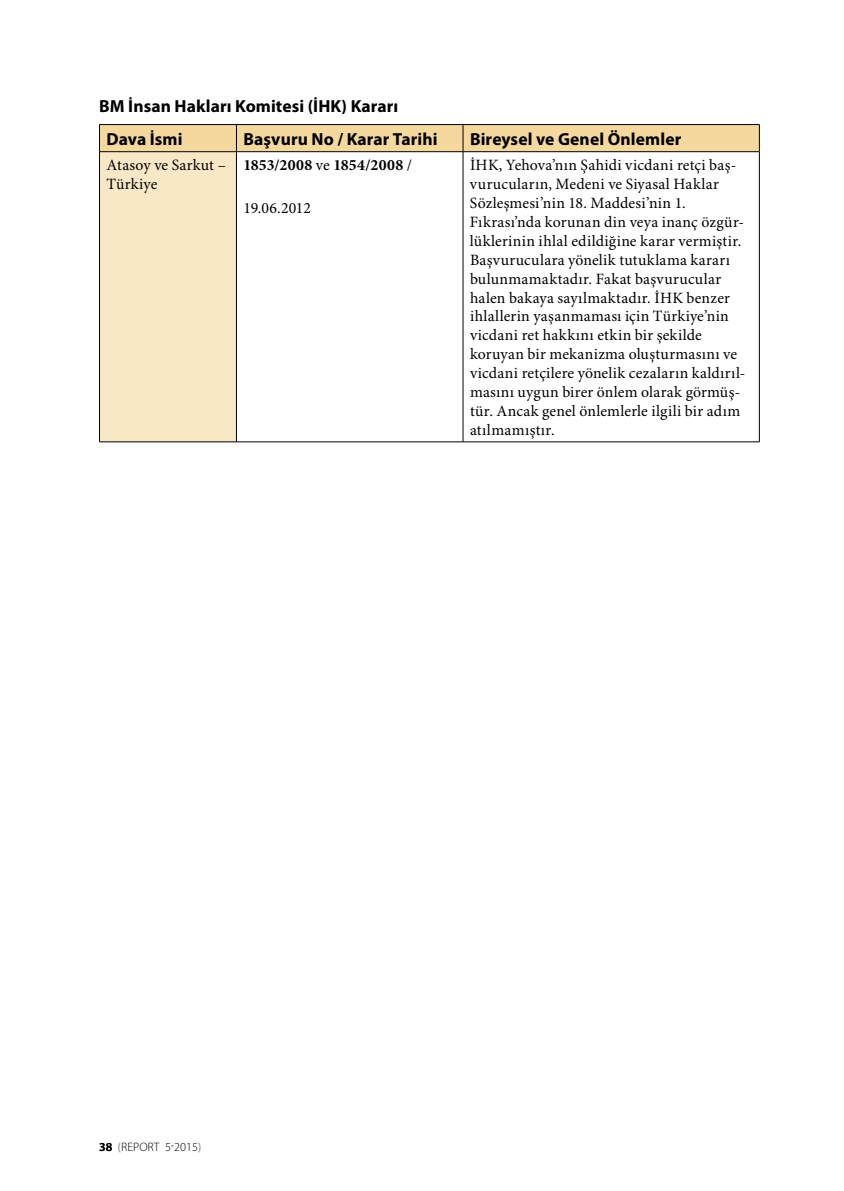
<style>
.page{position:relative;width:844px;height:1191px;background:#fff}
.page>*{position:absolute;margin:0;border:0;box-sizing:border-box;transform-origin:0 0}
.t1{font:700 17.5px/32.4px "Myriad Pro";letter-spacing:.005em;color:#000}
.t2{font:15.75px/18.9px "Minion Pro";letter-spacing:.02em;color:#000}
.t3{font:15.75px/18.9px "Minion Pro";color:#000}
.t4{font:700 15.75px "Minion Pro";letter-spacing:.02em;color:#000}
.t5{font:300 12.25px "Myriad Pro";color:#000}
.s1{font-weight:400}
.s2{font-weight:600}
.s3{font-weight:600;color:#9c9b9b}
.s4{color:#9c9b9b}
</style>
<div class="page">
<div style="left:99px;top:152px;width:137px;height:290px;background:#f8e8c6"></div>
<hr style="left:99px;top:124px;width:137px;height:1px;background:#000">
<hr style="left:236px;top:124px;width:227px;height:1px;background:#000">
<hr style="left:463px;top:124px;width:296px;height:1px;background:#000">
<div style="left:99px;top:125px;width:660px;height:26px;background:#f4d89e"></div>
<hr style="left:99px;top:151px;width:137px;height:1px;background:#000">
<hr style="left:99px;top:152px;width:1px;height:289px;background:#000">
<hr style="left:236px;top:151px;width:227px;height:1px;background:#000">
<hr style="left:236px;top:152px;width:1px;height:289px;background:#000">
<hr style="left:463px;top:151px;width:296px;height:1px;background:#000">
<hr style="left:462px;top:152px;width:1px;height:289px;background:#000">
<hr style="left:758px;top:152px;width:1px;height:289px;background:#000">
<hr style="left:99px;top:441px;width:137px;height:1px;background:#000">
<hr style="left:236px;top:441px;width:227px;height:1px;background:#000">
<hr style="left:463px;top:441px;width:296px;height:1px;background:#000">
<p class="t1" style="left:106px;top:90px;width:293px;text-indent:-7px">BM İnsan Hakları Komitesi (İHK) Kararı<br>Dava İsmi</p>
<p class="t1" style="left:243px;top:123px;width:195px">Başvuru No / Karar Tarihi</p>
<p class="t1" style="left:470px;top:123px;width:213px">Bireysel ve Genel Önlemler</p>
<p class="t3" style="left:106px;top:156px;width:121px">Atasoy ve Sarkut –<br>Tü rkiye</p>
<p class="t4" style="left:243px;top:156px;width:170px">1853/2008 <span class="s1">ve</span> 1854/2008 <span class="s1">/</span></p>
<p class="t2" style="left:243px;top:199px;width:69px">19.06.2012</p>
<p class="t2" style="left:470px;top:156px;width:277px">İ HK, Yehova’nın Şahidi vicdani retçi baş - vurucuların, Medeni ve Siyasal Haklar Sözleşmesi’nin 18. Maddesi’nin 1.<br>Fıkrası’nda korunan din veya inanç özgür&shy;lüklerinin ihlal edildiğine karar vermiştir.<br>Başvuruculara yönelik tutuklama kararı bulunmamaktadır. Fakat başvurucular halen bakaya sayılmaktadır. İHK benzer ihlallerin yaşanmaması için Türkiye’nin vicdani ret hakkını etkin bir şekilde koruyan bir mekanizma oluşturmasını ve vicdani retçilere yönelik cezaların kaldırıl&shy;masını uygun birer önlem olarak görmüş - tür. Ancak genel önlemlerle ilgili bir adım atılmamıştır.</p>
<p class="t5" style="left:99px;top:1139px;width:104px"><span class="s2">38</span> <span class="s3">(</span>REPORT 5<span class="s4">•</span>2015<span class="s3">)</span></p>
</div>
